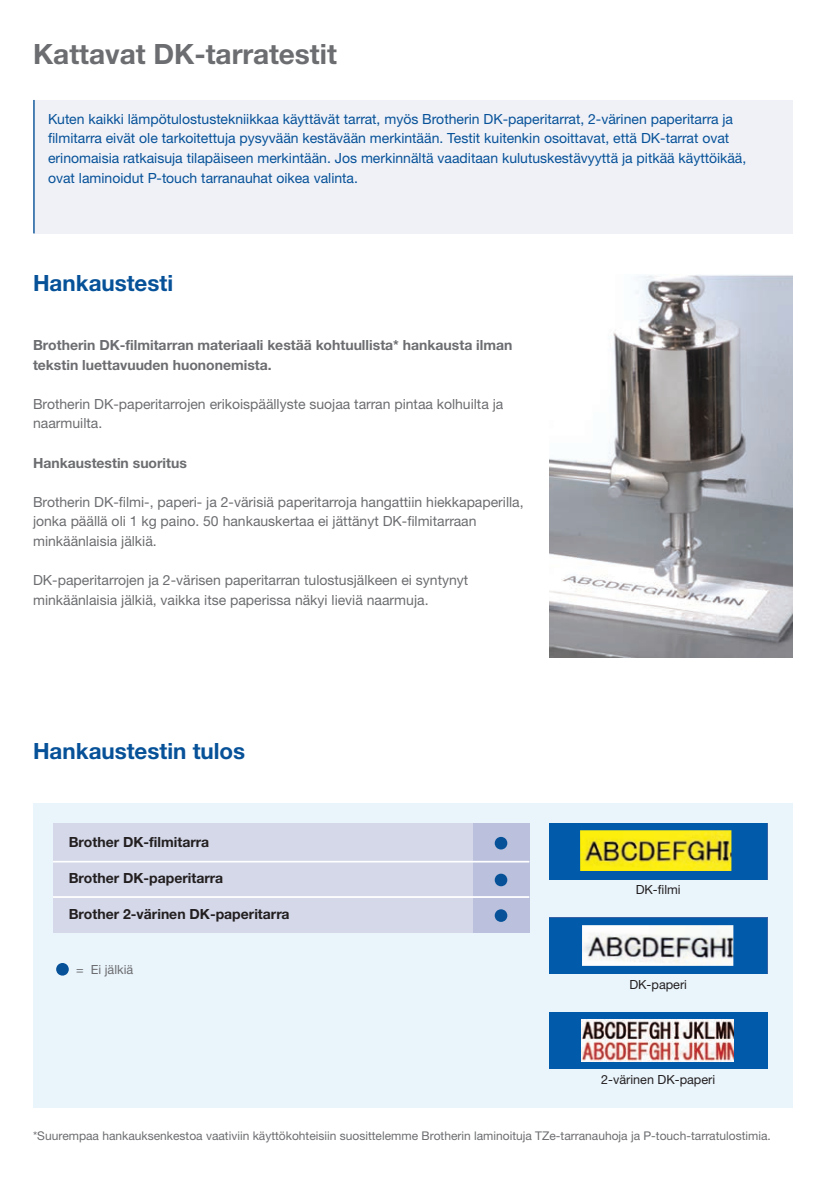
<style>
.page{position:relative;width:833px;height:1196px;background:#fff}
.page>*{position:absolute;margin:0;border:0;box-sizing:border-box;transform-origin:0 0}
.t1{font:700 28px "Helvetica Neue LTW1 G";color:#6c6d70}
.t2{font:700 22.4px "Helvetica Neue LTW1 G";color:#065198}
.t3{font:14px/19.6px "Helvetica Neue LTW1 G";color:#6c6d70}
.t4{font:14px/19.6px "Helvetica Neue LTW1 G";color:#065198}
.t5{font:700 14px/19.6px "Helvetica Neue LTW1 G";color:#6c6d70}
.t6{font:700 14px "Helvetica Neue LTW1 G";color:#231f20}
.t7{font:12.6px "Helvetica Neue LTW1 G";color:#231f20}
.t8{font:12.6px "Helvetica Neue LTW1 G";color:#6c6d70}
.t9{font:12px "Helvetica Neue LTW1 G";color:#6c6d70}
</style>
<div class="page">
<img style="left:549px;top:275px;width:244px;height:383px">
<div style="left:33px;top:803px;width:760px;height:305px;background:#e9f4fb"></div>
<div style="left:549px;top:1013px;width:218px;height:56px;background:#015aaa"></div>
<div style="left:53px;top:823px;width:476px;height:110px;background:#d4d8e9"></div>
<div style="left:473px;top:823px;width:56px;height:110px;background:#bbc1dd"></div>
<svg style="left:495px;top:837px;width:12px;height:12px"></svg>
<svg style="left:495px;top:874px;width:12px;height:12px"></svg>
<svg style="left:495px;top:909px;width:12px;height:13px"></svg>
<svg style="left:56px;top:963px;width:13px;height:13px"></svg>
<div style="left:549px;top:823px;width:218px;height:56px;background:#015aaa"></div>
<div style="left:549px;top:918px;width:218px;height:55px;background:#015aaa"></div>
<div style="left:34px;top:100px;width:759px;height:133px;background:#eff1f7"></div>
<hr style="left:33px;top:100px;width:2px;height:133px;background:#065198">
<img style="left:580px;top:830px;width:151px;height:41px">
<img style="left:582px;top:925px;width:151px;height:41px">
<img style="left:582px;top:1020px;width:151px;height:41px">
<hr style="left:53px;top:861px;width:476px;height:1px;background:#fff">
<hr style="left:53px;top:896px;width:476px;height:2px;background:#fff">
<h1 class="t1" style="left:33px;top:37px;width:305px">Kattavat DK-tarratestit</h1>
<p class="t4" style="left:48px;top:109px;width:700px">Kuten kaikki lämpötulostustekniikkaa käyttävät tarrat, myös Brotherin DK-paperitarrat, 2-värinen paperitarra ja filmitarra eivät ole tarkoitettuja pysyvään kestävään merkintään. Testit kuitenkin osoittavat, että DK-tarrat ovat erinomaisia ratkaisuja tilapäiseen merkintään. Jos merkinnältä vaaditaan kulutuskestävyyttä ja pitkää käyttöikää, ovat laminoidut P-touch tarranauhat oikea valinta.</p>
<h2 class="t2" style="left:33px;top:269px;width:142px">Hankaustesti</h2>
<p class="t5" style="left:33px;top:335px;width:481px">Brotherin DK-filmitarran materiaali kestää kohtuullista* hankausta ilman tekstin luettavuuden huononemista.</p>
<p class="t3" style="left:33px;top:394px;width:472px">Brotherin DK-paperitarrojen erikoispäällyste suojaa tarran pintaa kolhuilta ja naarmuilta.</p>
<p class="t5" style="left:33px;top:453px;width:155px">Hankaustestin suoritus</p>
<p class="t3" style="left:33px;top:492px;width:492px">Brotherin DK-filmi-, paperi ja- 2-värisiä paperitarroja hangattiin hiekkapaperilla, jonka päällä oli 1 kg paino. 50 hankauskertaa ei jättänyt DK-filmitarraan minkäänlaisia jälkiä.</p>
<p class="t3" style="left:33px;top:570px;width:437px">DK-paperitarrojen ja 2-värisen paperitarran tulostusjälkeen ei syntynyt minkäänlaisia jälkiä, vaikka itse paperissa näkyi lieviä naarmuja.</p>
<h2 class="t2" style="left:33px;top:737px;width:214px">Hankaustestin tulos</h2>
<p class="t6" style="left:69px;top:833px;width:142px">Brother DK-filmitarra</p>
<p class="t6" style="left:69px;top:869px;width:156px">Brother DK-paperitarra</p>
<p class="t6" style="left:69px;top:906px;width:222px">Brother 2-värinen DK-paperitarra</p>
<p class="t8" style="left:76px;top:961px;width:9px">=</p>
<p class="t8" style="left:91px;top:961px;width:44px">Ei jälkiä</p>
<p class="t7" style="left:636px;top:882px;width:47px">DK-filmi</p>
<p class="t7" style="left:629px;top:977px;width:59px">DK-paperi</p>
<p class="t7" style="left:601px;top:1071px;width:115px">2-värinen DK-paperi</p>
<p class="t9" style="left:33px;top:1129px;width:739px">*Suurempaa hankauksenkestoa vaativiin käyttökohteisiin suosittelemme Brotherin laminoituja TZe-tarranauhoja ja P-touch-tarratulostimia.</p>
</div>
